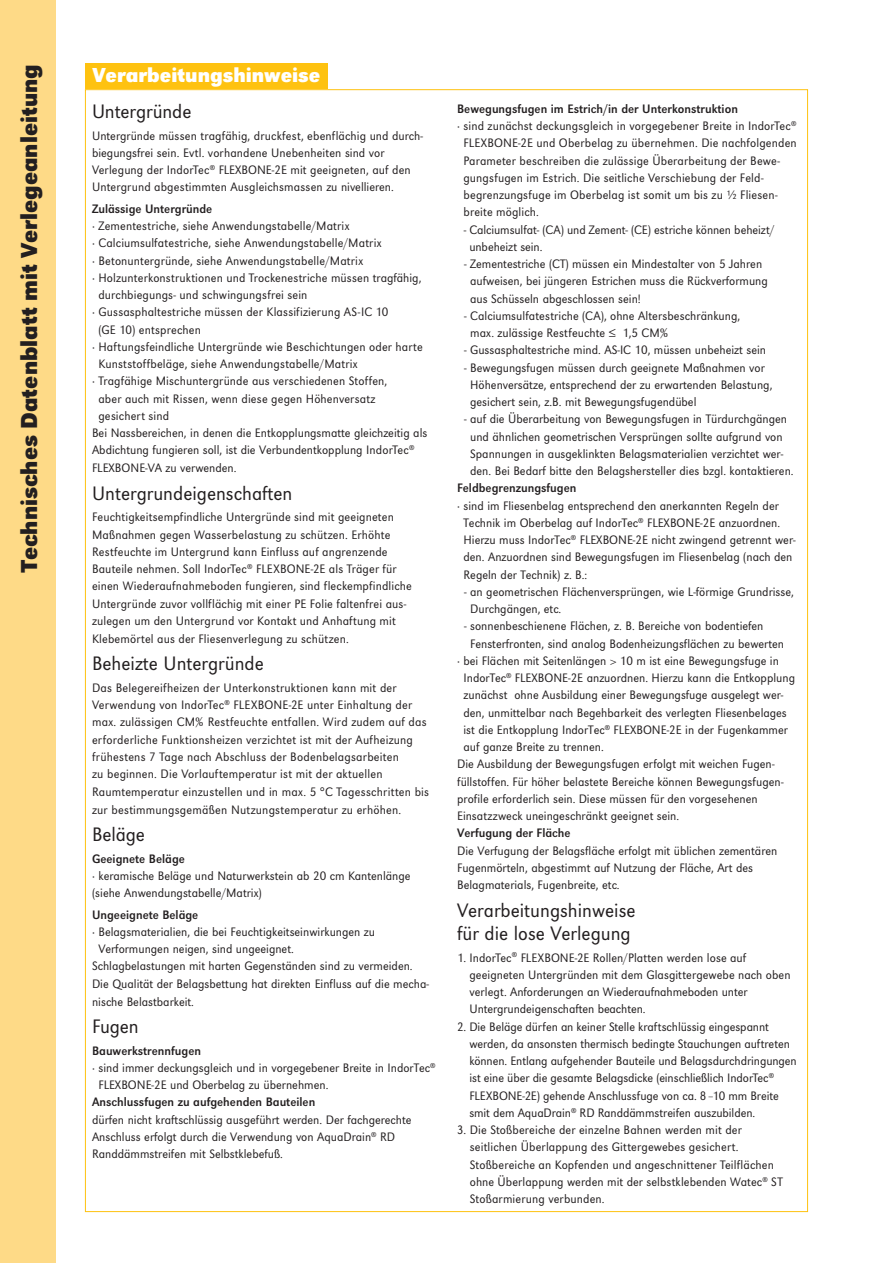
<style>
.page{position:relative;width:893px;height:1263px;background:#fff}
.page>*{position:absolute;margin:0;border:0;box-sizing:border-box;transform-origin:0 0}
.t1{font:700 24px "URW Grotesk Nar";color:#231f20}
.t2{font:700 21px "URW Grotesk Nar";color:#fff}
.sub{font:300 20.25px/23.2px "URW Grotesk Nar";color:#231f20}
.copy{font:300 12.75px/17.2px "URW Grotesk Nar";color:#231f20}
.copy-2{font:12.75px "URW Grotesk Nar";color:#231f20}
</style>
<div class="page">
<div style="left:0;top:0;width:55px;height:1263px;background:#feda87"></div>
<div style="left:85px;top:63px;width:242px;height:26px;background:#fec210"></div>
<p class="t1" style="left:15px;top:572px;width:509px;rotate:-90deg">Technisches Datenblatt mit Verlegeanleitung</p>
<p class="t2" style="left:92px;top:63px;width:229px">Verarbeitungshinweise</p>
<p class="sub" style="left:92px;top:100px;width:101px">Untergründe</p>
<p class="copy" style="left:92px;top:127px;width:332px">Untergründe müssen tragfähig, druckfest, ebenflächig und durch&shy;biegungsfrei sein. Evtl. vorhandene Unebenheiten sind vor Verlegung der IndorTec<sup>®</sup> FLEXBONE-2E mit geeigneten, auf den Untergrund abgestimmten Ausgleichsmassen zu nivellieren.</p>
<p class="copy-2" style="left:92px;top:201px;width:122px">Zulässige Untergründe</p>
<p class="copy" style="left:92px;top:217px;width:259px">· Zementestriche, siehe Anwendungstabelle/Matrix</p>
<p class="copy" style="left:92px;top:234px;width:291px">· Calciumsulfatestriche, siehe Anwendungstabelle/Matrix</p>
<p class="copy" style="left:92px;top:252px;width:273px">· Betonuntergründe, siehe Anwendungstabelle/Matrix</p>
<p class="copy" style="left:98px;top:269px;width:324px;text-indent:-6px">· Holzunterkonstruktionen und Trockenestriche müssen tragfähig, durchbiegungs- und schwingungsfrei sein</p>
<p class="copy" style="left:98px;top:303px;width:292px;text-indent:-6px">· Gussasphaltestriche müssen der Klassifizierung AS-IC 10 (GE 10) entsprechen</p>
<p class="copy" style="left:98px;top:338px;width:326px;text-indent:-6px">· Haftungsfeindliche Untergründe wie Beschichtungen oder harte<br>Kunststoffbeläge, siehe Anwendungstabelle/Matrix</p>
<p class="copy" style="left:98px;top:372px;width:290px;text-indent:-6px">· Tragfähige Mischuntergründe aus verschiedenen Stoffen, aber auch mit Rissen, wenn diese gegen Höhenversatz gesichert sind</p>
<p class="copy" style="left:92px;top:424px;width:337px;line-height:17.7px">Bei Nassbereichen, in denen die Entkopplungsmatte gleichzeitig als<br>Abdichtung fungieren soll, ist die Verbundentkopplung IndorTec<sup>®<br></sup>FLEXBONE-VA zu verwenden.</p>
<p class="sub" style="left:92px;top:481px;width:202px">Untergrundeigenschaften</p>
<p class="copy" style="left:92px;top:508px;width:321px">Feuchtigkeitsempfindliche Untergründe sind mit geeigneten Maßnahmen gegen Wasserbelastung zu schützen. Erhöhte Restfeuchte im Untergrund kann Einfluss auf angrenzende Bauteile nehmen. Soll IndorTec<sup>®</sup> FLEXBONE-2E als Träger für einen Wiederaufnahmeboden fungieren, sind fleckempfindliche Untergründe zuvor vollflächig mit einer PE Folie faltenfrei aus&shy;zulegen um den Untergrund vor Kontakt und Anhaftung mit Klebemörtel aus der Fliesenverlegung zu schützen.</p>
<p class="sub" style="left:92px;top:652px;width:173px">Beheizte Untergründe</p>
<p class="copy" style="left:92px;top:679px;width:306px">Das Belegereifheizen der Unterkonstruktionen kann mit der</p>
<p class="copy" style="left:92px;top:696px;width:322px">Verwendung von IndorTec<sup>®</sup> FLEXBONE-2E unter Einhaltung der</p>
<p class="copy" style="left:92px;top:713px;width:336px">max. zulässigen CM% Restfeuchte entfallen. Wird zudem auf das</p>
<p class="copy" style="left:92px;top:731px;width:322px">erforderliche Funktionsheizen verzichtet ist mit der Aufheizung</p>
<p class="copy" style="left:92px;top:748px;width:308px">frühestens 7 Tage nach Abschluss der Bodenbelagsarbeiten</p>
<p class="copy" style="left:92px;top:765px;width:292px">zu beginnen. Die Vorlauftemperatur ist mit der aktuellen</p>
<p class="copy" style="left:92px;top:782px;width:339px">Raumtemperatur einzustellen und in max. 5 °C Tagesschritten bis</p>
<p class="copy" style="left:92px;top:800px;width:311px">zur bestimmungsgemäßen Nutzungstemperatur zu erhöhen.</p>
<p class="sub" style="left:92px;top:822px;width:54px">Beläge</p>
<p class="copy-2" style="left:92px;top:851px;width:94px">Geeignete Beläge</p>
<p class="copy" style="left:92px;top:867px;width:320px">· keramische Beläge und Naturwerkstein ab 20 cm Kantenlänge (siehe Anwendungstabelle/Matrix)</p>
<p class="copy-2" style="left:92px;top:907px;width:108px">Ungeeignete Beläge</p>
<p class="copy" style="left:98px;top:923px;width:278px;text-indent:-6px">· Belagsmaterialien, die bei Feuchtigkeitseinwirkungen zu<br>Verformungen neigen, sind ungeeignet.</p>
<p class="copy" style="left:92px;top:957px;width:338px;line-height:17.7px">Schlagbelastungen mit harten Gegenständen sind zu vermeiden.<br>Die Qualität der Belagsbettung hat direkten Einfluss auf die mecha&shy;nische Belastbarkeit.</p>
<p class="sub" style="left:92px;top:1014px;width:48px">Fugen</p>
<p class="copy-2" style="left:92px;top:1043px;width:110px">Bauwerkstrennfugen</p>
<p class="copy" style="left:98px;top:1059px;width:339px;text-indent:-6px">· sind immer deckungsgleich und in vorgegebener Breite in IndorTec<sup>®<br></sup>FLEXBONE-2E und Oberbelag zu übernehmen.</p>
<p class="copy-2" style="left:92px;top:1094px;width:225px">Anschlussfugen zu aufgehenden Bauteilen</p>
<p class="copy" style="left:92px;top:1111px;width:321px">dürfen nicht kraftschlüssig ausgeführt werden. Der fachgerechte<br>Anschluss erfolgt durch die Verwendung von AquaDrain<sup>®</sup> RD<br>Randdämmstreifen mit Selbstklebefuß.</p>
<p class="copy-2" style="left:457px;top:101px;width:282px">Bewegungsfugen im Estrich/in der Unterkonstruktion</p>
<p class="copy" style="left:463px;top:117px;width:335px;text-indent:-6px">· sind zunächst deckungsgleich in vorgegebener Breite in IndorTec<sup>® </sup>FLEXBONE-2E und Oberbelag zu übernehmen. Die nachfolgenden Parameter beschreiben die zulässige Überarbeitung der Bewe&shy;gungsfugen im Estrich. Die seitliche Verschiebung der Feld&shy;begrenzungsfuge im Oberbelag ist somit um bis zu ½ Fliesen&shy;breite möglich.</p>
<p class="copy" style="left:469px;top:221px;width:307px;text-indent:-6px">- Calciumsulfat- (CA) und Zement- (CE) estriche können beheizt/ unbeheizt sein.</p>
<p class="copy" style="left:470px;top:255px;width:299px;text-indent:-6px">- Zementestriche (CT) müssen ein Mindestalter von 5 Jahren aufweisen, bei jüngeren Estrichen muss die Rückverformung aus Schüsseln abgeschlossen sein!</p>
<p class="copy" style="left:470px;top:307px;width:272px;text-indent:-6px">- Calciumsulfatestriche (CA), ohne Altersbeschränkung, max. zulässige Restfeuchte ≤ 1,5 CM%</p>
<p class="copy" style="left:464px;top:341px;width:303px">- Gussasphaltestriche mind. AS-IC 10, müssen unbeheizt sein</p>
<p class="copy" style="left:470px;top:359px;width:304px;text-indent:-6px">- Bewegungsfugen müssen durch geeignete Maßnahmen vor<br>Höhenversätze, entsprechend der zu erwartenden Belastung, gesichert sein, z.B. mit Bewegungsfugendübel</p>
<p class="copy" style="left:464px;top:410px;width:331px;text-align:center">- auf die Überarbeitung von Bewegungsfugen in Türdurchgängen und ähnlichen geometrischen Versprüngen sollte aufgrund von Spannungen in ausgeklinkten Belagsmaterialien verzichtet wer&shy;den. Bei Bedarf bitte den Belagshersteller dies bzgl. kontaktieren.</p>
<p class="copy-2" style="left:457px;top:481px;width:121px">Feldbegrenzungsfugen</p>
<p class="copy" style="left:463px;top:497px;width:334px;text-indent:-6px">· sind im Fliesenbelag entsprechend den anerkannten Regeln der Technik im Oberbelag auf IndorTec<sup>®</sup> FLEXBONE-2E anzuordnen.<br>Hierzu muss IndorTec<sup>®</sup> FLEXBONE-2E nicht zwingend getrennt wer&shy;den. Anzuordnen sind Bewegungsfugen im Fliesenbelag (nach den Regeln der Technik) z. B.:</p>
<p class="copy" style="left:470px;top:583px;width:325px;text-indent:-6px">- an geometrischen Flächenversprüngen, wie L-förmige Grundrisse,<br>Durchgängen, etc.</p>
<p class="copy" style="left:470px;top:617px;width:315px;text-indent:-6px">- sonnenbeschienene Flächen, z. B. Bereiche von bodentiefen<br>Fensterfronten, sind analog Bodenheizungsflächen zu bewerten</p>
<p class="copy" style="left:463px;top:652px;width:333px;text-indent:-6px">· bei Flächen mit Seitenlängen &gt; 10 m ist eine Bewegungsfuge in IndorTec<sup>®</sup> FLEXBONE-2E anzuordnen. Hierzu kann die Entkopplung zunächst ohne Ausbildung einer Bewegungsfuge ausgelegt wer&shy;den, unmittelbar nach Begehbarkeit des verlegten Fliesenbelages ist die Entkopplung IndorTec<sup>®</sup> FLEXBONE-2E in der Fugenkammer auf ganze Breite zu trennen.</p>
<p class="copy" style="left:457px;top:755px;width:328px">Die Ausbildung der Bewegungsfugen erfolgt mit weichen Fugen&shy;füllstoffen. Für höher belastete Bereiche können Bewegungsfugen&shy;profile erforderlich sein. Diese müssen für den vorgesehenen Einsatzzweck uneingeschränkt geeignet sein.</p>
<p class="copy-2" style="left:457px;top:826px;width:115px">Verfugung der Fläche</p>
<p class="copy" style="left:457px;top:842px;width:322px">Die Verfugung der Belagsfläche erfolgt mit üblichen zementären<br>Fugenmörteln, abgestimmt auf Nutzung der Fläche, Art des<br>Belagmaterials, Fugenbreite, etc.</p>
<p class="sub" style="left:457px;top:898px;width:180px">Verarbeitungshinweise für die lose Verlegung</p>
<p class="copy" style="left:469px;top:948px;width:323px;text-indent:-12px">1. IndorTec<sup>®</sup> FLEXBONE-2E Rollen/Platten werden lose auf geeigneten Untergründen mit dem Glasgittergewebe nach oben verlegt. Anforderungen an Wiederaufnahmeboden unter Untergrundeigenschaften beachten.</p>
<p class="copy" style="left:469px;top:1017px;width:329px;text-indent:-12px">2. Die Beläge dürfen an keiner Stelle kraftschlüssig eingespannt werden, da ansonsten thermisch bedingte Stauchungen auftreten können. Entlang aufgehender Bauteile und Belagsdurchdringungen ist eine über die gesamte Belagsdicke (einschließlich IndorTec<sup>® </sup>FLEXBONE-2E) gehende Anschlussfuge von ca. 8–10 mm Breite smit dem AquaDrain<sup>®</sup> RD Randdämmstreifen auszubilden.</p>
<p class="copy" style="left:470px;top:1121px;width:314px;text-indent:-13px">3. Die Stoßbereiche der einzelne Bahnen werden mit der seitlichen Überlappung des Gittergewebes gesichert.<br>Stoßbereiche an Kopfenden und angeschnittener Teilflächen ohne Überlappung werden mit der selbstklebenden Watec<sup>®</sup> ST Stoßarmierung verbunden.</p>
</div>
